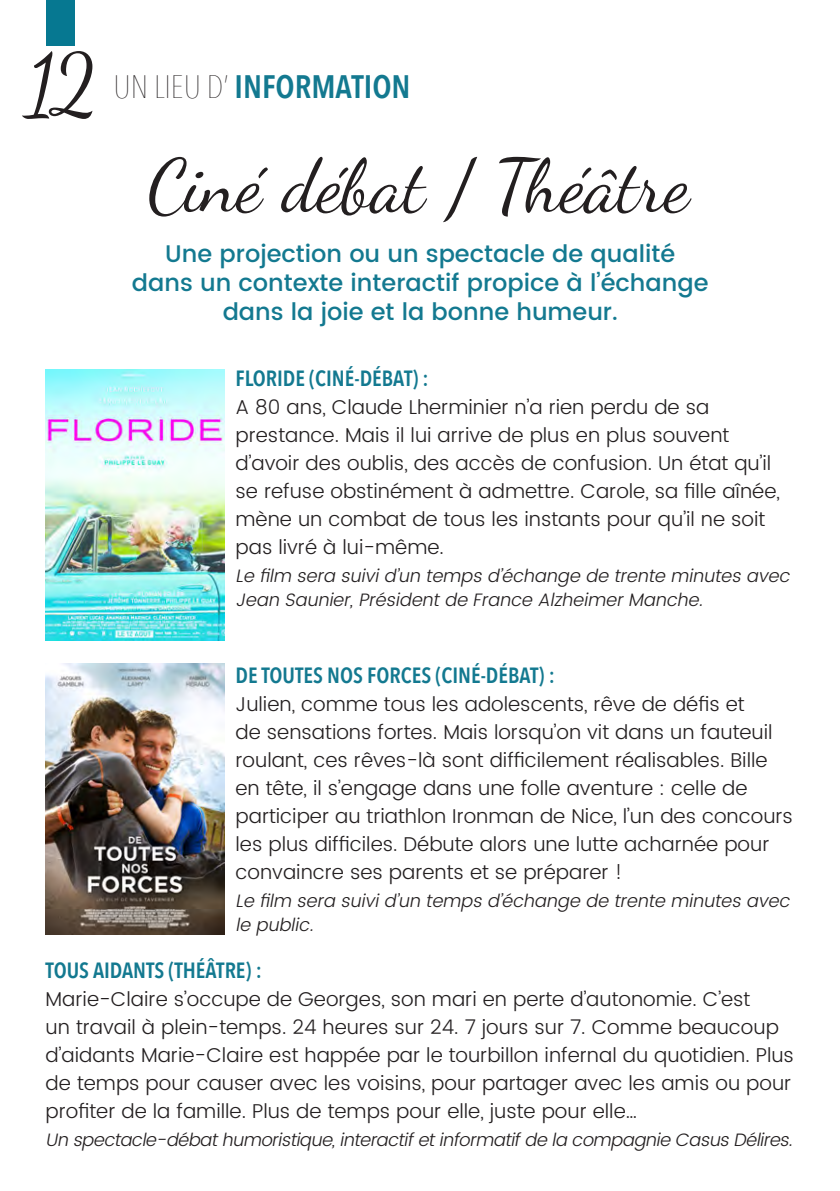
<style>
.page{position:relative;width:840px;height:1191px;background:#fff}
.page>*{position:absolute;margin:0;border:0;box-sizing:border-box;transform-origin:0 0}
.t1{font:84.2px "Dancing Script OT";color:#231f20}
.t2{font:74px "Dancing Script OT";color:#231f20}
.t3{font:600 32.4px "Avenir Next Condensed";color:#137990}
.t4{font:500 24px/28.8px "Poppins";color:#137990;text-align:center}
.t5{font:600 22px "Avenir Next Condensed";color:#137990}
.t6{font:300 20px/28px "Poppins";color:#231f20}
.t7{font:italic 300 18px/24px "Poppins";color:#231f20}
.s1{font-weight:200;color:#231f20}
</style>
<div class="page">
<div style="left:46px;top:0;width:28px;height:45px;background:#067891"></div>
<img style="left:45px;top:663px;width:179px;height:272px">
<img style="left:45px;top:369px;width:179px;height:271px">
<p class="t1" style="left:20px;top:34px;width:80px">12</p>
<p class="t3" style="left:113px;top:58px;width:298px"><span class="s1">UN LIEU D’</span> INFORMATION</p>
<p class="t2" style="left:149px;top:142px;width:542px">Ciné débat / Théâtre</p>
<p class="t4" style="left:132px;top:240px;width:577px">Une projection ou un spectacle de qualité dans un contexte interactif propice à l’échange dans la joie et la bonne humeur.</p>
<p class="t5" style="left:235px;top:359px;width:194px">FLORIDE (CINÉ-DÉBAT) :</p>
<p class="t6" style="left:235px;top:393px;width:545px">A 80 ans, Claude Lherminier n’a rien perdu de sa prestance. Mais il lui arrive de plus en plus souvent d’avoir des oublis, des accès de confusion. Un état qu’il se refuse obstinément à admettre. Carole, sa fille aînée, mène un combat de tous les instants pour qu’il ne soit pas livré à lui-même.</p>
<p class="t7" style="left:235px;top:564px;width:560px">Le film sera suivid’un temps d’échange de trente minutes avec<br>Jean Saunier,Présidentde France AlzheimerManche.</p>
<p class="t5" style="left:235px;top:656px;width:321px">DE TOUTES NOS FORCES (CINÉ-DÉBAT) :</p>
<p class="t6" style="left:235px;top:690px;width:558px">Julien, comme tous les adolescents, rêve de défis et<br>de sensations fortes. Mais lorsqu’on vit dans un fauteuil roulant, ces rêves-là sont difficilement réalisables. Bille en tête, il s’engage dans une folle aventure : celle de participer au triathlon Ironman de Nice, l’un des concours les plus difficiles. Débute alors une lutte acharnée pour convaincre ses parents et se préparer !</p>
<p class="t7" style="left:235px;top:889px;width:560px">Le film sera suivid’un temps d’échange de trente minutes avec le public.</p>
<p class="t5" style="left:46px;top:950px;width:218px">TOUS AIDANTS (THÉÂTRE) :</p>
<p class="t6" style="left:46px;top:985px;width:749px">Marie-Claire s’occupe de Georges, son mari en perte d’autonomie. C’est<br>un travail à plein-temps. 24 heures sur 24. 7 jours sur 7. Comme beaucoup d’aidants Marie-Claire est happée par le tourbillon infernal du quotidien. Plus de temps pour causer avec les voisins, pour partager avec les amis ou pour profiter de la famille. Plus de temps pour elle, juste pour elle…</p>
<p class="t7" style="left:46px;top:1128px;width:752px">Un spectacle-débathumoristique,interactifetinformatifde la compagnie CasusDélires.</p>
</div>
